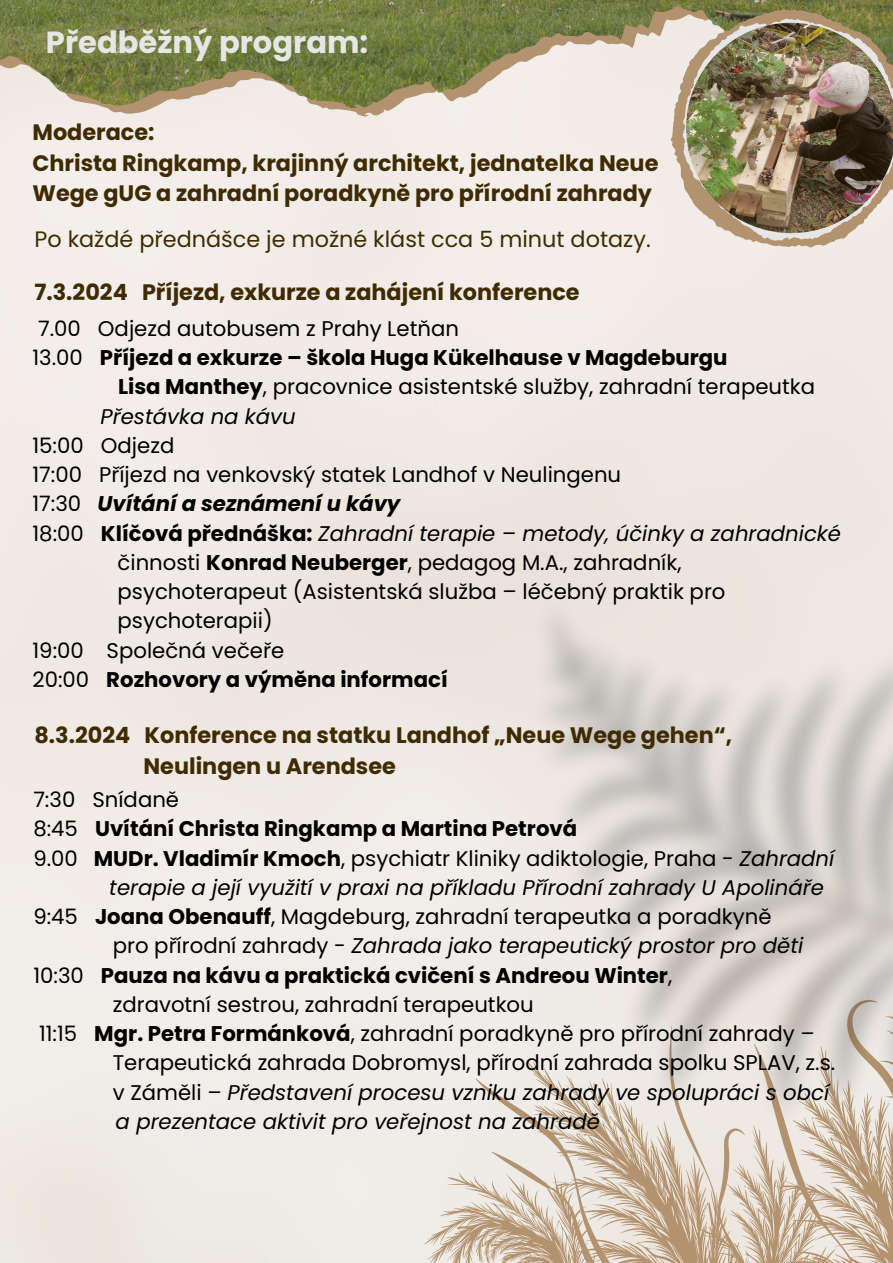
<style>
.page{position:relative;width:893px;height:1263px;background:#fff}
.page>*{position:absolute;margin:0;border:0;box-sizing:border-box;transform-origin:0 0}
.t1{font:700 30.6px "Poppins";color:#e6e6e6}
.t2{font:700 22.35px/30.9px "Poppins";color:#402b00}
.t3{font:22.35px "Poppins";color:#402b00}
.t4{font:21.23px "Poppins";color:#000}
.t5{font:italic 21.23px "Poppins";color:#000}
.t6{font:700 21.23px "Poppins";color:#000}
.t7{font:italic 700 21.23px "Poppins";color:#000}
.s1{font-weight:400}
.s2{font-weight:700}
.s3{font-weight:400;font-style:normal}
.s4{font-style:normal}
.s5{font-weight:700;font-style:normal}
.s6{font-style:italic}
</style>
<div class="page">
<img style="left:0;top:0;width:893px;height:1263px">
<svg style="left:193px;top:14px;width:478px;height:8px;background:#7a8149"></svg>
<img style="left:182px;top:0;width:711px;height:14px">
<svg style="left:417px;top:918px;width:476px;height:345px;background:#dcd0c2"></svg>
<svg style="left:671px;top:9px;width:222px;height:238px;background:#c4b9a2"></svg>
<svg style="left:682px;top:17px;width:211px;height:225px;background:#c7bba5"></svg>
<img style="left:686px;top:23px;width:207px;height:210px">
<img style="left:525px;top:595px;width:368px;height:535px">
<p class="t1" style="left:46px;top:21px;width:324px">Předběžný program:</p>
<p class="t2" style="left:33px;top:116px;width:124px">Moderace:</p>
<p class="t2" style="left:33px;top:147px;width:627px">Christa Ringkamp, krajinný architekt, jednatelka Neue<br>Wege gUG a zahradní poradkyně pro přírodní zahrady</p>
<p class="t3" style="left:34px;top:223px;width:618px">Po každé přednášce je možné klást cca 5 minut dotazy.</p>
<p class="t2" style="left:34px;top:277px;width:547px">7.3.2024 Příjezd, exkurze a zahájení konference</p>
<p class="t4" style="left:38px;top:314px;width:422px">7.00 Odjezd autobusem z Prahy Letňan</p>
<p class="t6" style="left:33px;top:343px;width:696px"><span class="s1">13.00</span> Příjezd a exkurze – škola Huga Kükelhause v Magdeburgu</p>
<p class="t4" style="left:118px;top:372px;width:698px"><span class="s2">Lisa Manthey</span>, pracovnice asistentské služby, zahradní terapeutka</p>
<p class="t5" style="left:101px;top:401px;width:197px">Přestávka na kávu</p>
<p class="t4" style="left:33px;top:431px;width:143px">15:00 Odjezd</p>
<p class="t4" style="left:33px;top:460px;width:590px">17:00 Příjezd na venkovský statek Landhof v Neulingenu</p>
<p class="t7" style="left:33px;top:489px;width:369px"><span class="s3">17:30</span> Uvítání a seznámení u kávy</p>
<p class="t5" style="left:33px;top:518px;width:810px"><span class="s4">18:00</span> <span class="s5">Klíčová přednáška:</span> Zahradní terapie – metody, účinky a zahradnické</p>
<p class="t4" style="left:118px;top:548px;width:565px">činnosti <span class="s2">Konrad Neuberger</span>, pedagog M.A., zahradník,</p>
<p class="t4" style="left:118px;top:577px;width:609px">psychoterapeut (Asistentská služba – léčebný praktik pro</p>
<p class="t4" style="left:118px;top:606px;width:157px">psychoterapii)</p>
<p class="t4" style="left:33px;top:635px;width:253px">19:00 Společná večeře</p>
<p class="t6" style="left:33px;top:665px;width:417px"><span class="s1">20:00</span> Rozhovory a výměna informací</p>
<p class="t2" style="left:34px;top:719px;width:699px">8.3.2024 Konference na statku Landhof „Neue Wege gehen“,</p>
<p class="t2" style="left:143px;top:750px;width:254px">Neulingen u Arendsee</p>
<p class="t4" style="left:33px;top:785px;width:147px">7:30 Snídaně</p>
<p class="t6" style="left:33px;top:814px;width:545px"><span class="s1">8:45</span> Uvítání Christa Ringkamp a Martina Petrová</p>
<p class="t4" style="left:33px;top:843px;width:802px">9.00 <span class="s2">MUDr. Vladimír Kmoch</span>, psychiatr Kliniky adiktologie, Praha - <span class="s6">Zahradní</span></p>
<p class="t5" style="left:109px;top:872px;width:716px">terapie a její využití v praxi na příkladu Přírodní zahrady U Apolináře</p>
<p class="t4" style="left:33px;top:902px;width:739px">9:45 <span class="s2">Joana Obenauff</span>, Magdeburg, zahradní terapeutka a poradkyně</p>
<p class="t5" style="left:113px;top:931px;width:692px"><span class="s4">pro přírodní zahrady -</span> Zahrada jako terapeutický prostor pro děti</p>
<p class="t6" style="left:33px;top:960px;width:640px"><span class="s1">10:30</span> Pauza na kávu a praktická cvičení s Andreou Winter<span class="s1">,</span></p>
<p class="t4" style="left:113px;top:989px;width:422px">zdravotní sestrou, zahradní terapeutkou</p>
<p class="t4" style="left:39px;top:1019px;width:777px">11:15 <span class="s2">Mgr. Petra Formánková</span>, zahradní poradkyně pro přírodní zahrady –</p>
<p class="t4" style="left:113px;top:1048px;width:724px">Terapeutická zahrada Dobromysl, přírodní zahrada spolku SPLAV, z.s.</p>
<p class="t5" style="left:113px;top:1077px;width:718px"><span class="s4">v Záměli –</span> Představení procesu vzniku zahrady ve spolupráci s obcí</p>
<p class="t5" style="left:116px;top:1106px;width:486px">a prezentace aktivit pro veřejnost na zahradě</p>
</div>
